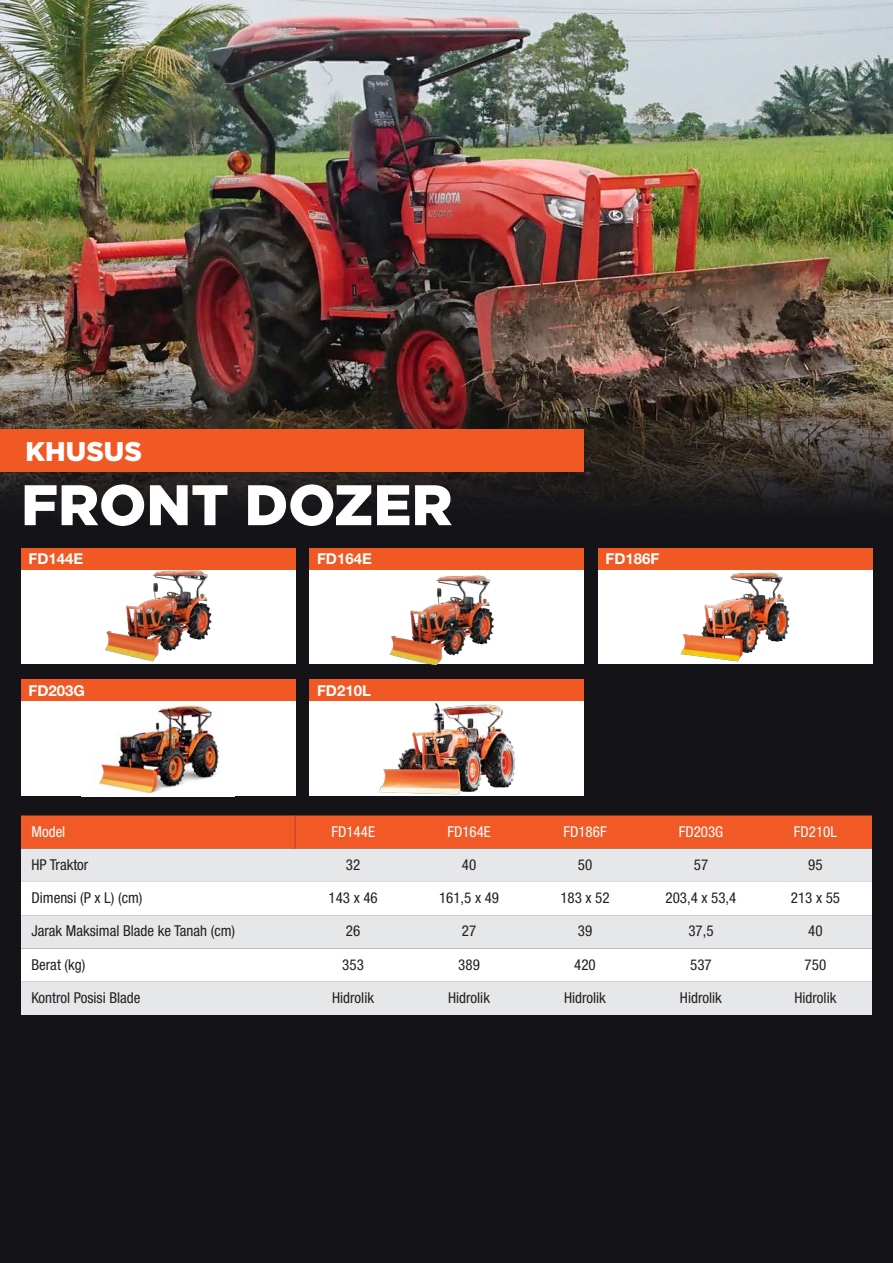
<style>
.page{position:relative;width:893px;height:1263px;background:#fff}
.page>*{position:absolute;margin:0;border:0;box-sizing:border-box;transform-origin:0 0}
.t1{font:900 57px "Gotham HTF";color:#fff}
.t2{font:900 27px "Gotham HTF";color:#fff}
.t3{font:condensed 15px "Helvetica Neue LT Std";color:#231f20}
.t4{font:condensed 15px "Helvetica Neue LT Std";color:#fff}
.t5{font:700 15px "Helvetica Neue LT Std";color:#fff}
</style>
<div class="page">
<img style="left:0;top:0;width:893px;height:1263px">
<div style="left:21px;top:569px;width:274px;height:95px;background:#fff"></div>
<img style="left:91px;top:569px;width:135px;height:93px">
<div style="left:21px;top:548px;width:274px;height:21px;background:#f15924"></div>
<div style="left:0;top:429px;width:584px;height:42px;background:#f15924"></div>
<div style="left:310px;top:569px;width:274px;height:95px;background:#fff"></div>
<img style="left:375px;top:569px;width:133px;height:95px">
<div style="left:310px;top:548px;width:274px;height:21px;background:#f15924"></div>
<div style="left:598px;top:569px;width:274px;height:95px;background:#fff"></div>
<img style="left:667px;top:569px;width:136px;height:93px">
<div style="left:598px;top:548px;width:274px;height:21px;background:#f15924"></div>
<div style="left:21px;top:701px;width:274px;height:95px;background:#fff"></div>
<img style="left:98px;top:705px;width:121px;height:89px">
<div style="left:21px;top:680px;width:274px;height:21px;background:#f15924"></div>
<div style="left:310px;top:701px;width:274px;height:95px;background:#fff"></div>
<img style="left:379px;top:703px;width:137px;height:92px">
<div style="left:310px;top:680px;width:274px;height:21px;background:#f15924"></div>
<div style="left:21px;top:815px;width:851px;height:34px;background:#f15927"></div>
<div style="left:21px;top:849px;width:851px;height:166px;background:#e6e7e9"></div>
<svg style="left:21px;top:882px;width:851px;height:100px"></svg>
<hr style="left:294px;top:815px;width:2px;height:34px;background:#ce4628">
<p class="t2" style="left:26px;top:436px;width:118px">KHUSUS</p>
<p class="t1" style="left:21px;top:472px;width:433px">FRONT DOZER</p>
<p class="t5" style="left:317px;top:549px;width:56px">FD164E</p>
<p class="t5" style="left:605px;top:549px;width:55px">FD186F</p>
<p class="t5" style="left:29px;top:549px;width:56px">FD144E</p>
<p class="t5" style="left:29px;top:681px;width:58px">FD203G</p>
<p class="t5" style="left:317px;top:681px;width:55px">FD210L</p>
<p class="t4" style="left:32px;top:823px;width:35px">Model</p>
<p class="t4" style="left:331px;top:823px;width:45px">FD144E</p>
<p class="t4" style="left:447px;top:823px;width:45px">FD164E</p>
<p class="t4" style="left:563px;top:823px;width:45px">FD186F</p>
<p class="t4" style="left:679px;top:823px;width:46px">FD203G</p>
<p class="t4" style="left:794px;top:823px;width:45px">FD210L</p>
<p class="t3" style="left:31px;top:856px;width:58px">HP Traktor</p>
<p class="t3" style="left:346px;top:856px;width:16px">32</p>
<p class="t3" style="left:462px;top:856px;width:16px">40</p>
<p class="t3" style="left:578px;top:856px;width:16px">50</p>
<p class="t3" style="left:694px;top:856px;width:16px">57</p>
<p class="t3" style="left:808px;top:856px;width:16px">95</p>
<p class="t3" style="left:31px;top:889px;width:113px">Dimensi (P x L) (cm)</p>
<p class="t3" style="left:328px;top:889px;width:51px">143 x 46</p>
<p class="t3" style="left:439px;top:889px;width:62px">161,5 x 49</p>
<p class="t3" style="left:560px;top:889px;width:51px">183 x 52</p>
<p class="t3" style="left:665px;top:889px;width:72px">203,4 x 53,4</p>
<p class="t3" style="left:791px;top:889px;width:51px">213 x 55</p>
<p class="t3" style="left:31px;top:922px;width:205px">Jarak Maksimal Blade ke Tanah (cm)</p>
<p class="t3" style="left:346px;top:922px;width:16px">26</p>
<p class="t3" style="left:462px;top:922px;width:16px">27</p>
<p class="t3" style="left:578px;top:922px;width:16px">39</p>
<p class="t3" style="left:688px;top:922px;width:27px">37,5</p>
<p class="t3" style="left:808px;top:922px;width:16px">40</p>
<p class="t3" style="left:31px;top:956px;width:56px">Berat (kg)</p>
<p class="t3" style="left:342px;top:956px;width:23px">353</p>
<p class="t3" style="left:458px;top:956px;width:23px">389</p>
<p class="t3" style="left:574px;top:956px;width:23px">420</p>
<p class="t3" style="left:690px;top:956px;width:23px">537</p>
<p class="t3" style="left:805px;top:956px;width:23px">750</p>
<p class="t3" style="left:31px;top:989px;width:111px">Kontrol Posisi Blade</p>
<p class="t3" style="left:332px;top:989px;width:43px">Hidrolik</p>
<p class="t3" style="left:448px;top:989px;width:43px">Hidrolik</p>
<p class="t3" style="left:564px;top:989px;width:43px">Hidrolik</p>
<p class="t3" style="left:680px;top:989px;width:43px">Hidrolik</p>
<p class="t3" style="left:794px;top:989px;width:43px">Hidrolik</p>
</div>
